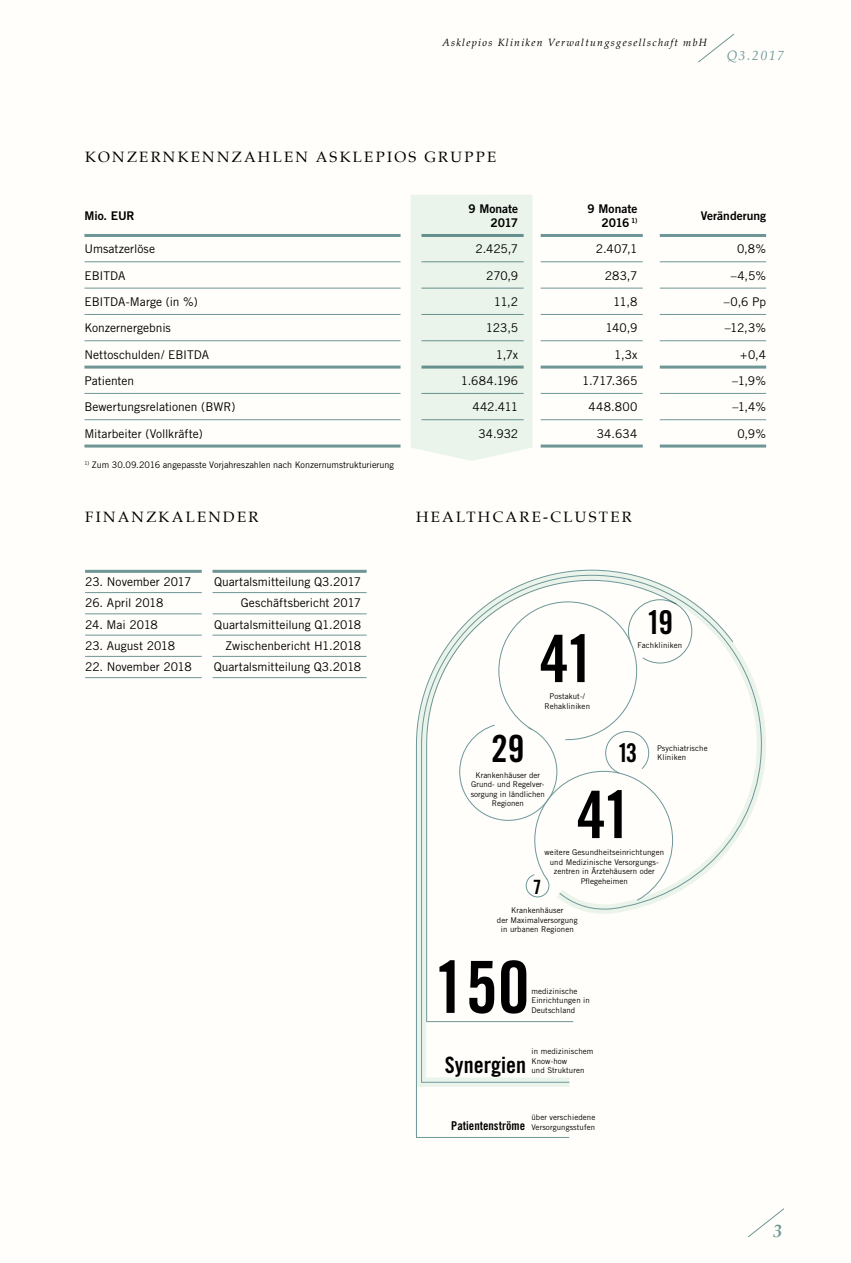
<style>
.page{position:relative;width:851px;height:1263px;background:#fff}
.page>*{position:absolute;margin:0;border:0;box-sizing:border-box;transform-origin:0 0}
.t1{font:72px "Trade Gothic Bold Cond Twenty";color:#000}
.t2{font:65.55px "Trade Gothic Bold Cond Twenty";color:#000}
.t3{font:37.5px "Trade Gothic Bold Cond Twenty";color:#000}
.t4{font:32.85px "Trade Gothic Bold Cond Twenty";color:#000}
.t5{font:25.8px "Trade Gothic Bold Cond Twenty";color:#000}
.t6{font:22.5px "Trade Gothic Bold Cond Twenty";color:#000}
.t7{font:19.65px "Trade Gothic Bold Cond Twenty";color:#000}
.t8{font:italic 700 18px "Palatino";color:#6e979a}
.t9{font:15px "Palatino";letter-spacing:.15em;color:#000}
.t10{font:italic 13.5px "Palatino";letter-spacing:.12em;color:#6e979a}
.t11{font:12.15px "Trade Gothic Bold Cond Twenty";color:#000}
.t12{font:12px "Trade Gothic";letter-spacing:-.005em;color:#000}
.t13{font:12px/14.4px "Trade Gothic Bold Two";color:#000;text-align:right}
.t14{font:italic 10.5px "Palatino";letter-spacing:.12em;color:#000}
.t15{font:9px "Trade Gothic";color:#000}
.t16{font:7.95px/9.4px "Trade Gothic";letter-spacing:.01em;color:#000;text-align:center}
</style>
<div class="page">
<div style="left:0;top:0;width:850px;height:1263px;background:#fffefa"></div>
<svg style="left:748px;top:1208px;width:36px;height:30px"></svg>
<svg style="left:698px;top:33px;width:36px;height:30px"></svg>
<div style="left:411px;top:195px;width:121px;height:266px;background:#ebf4eb"></div>
<hr style="left:84px;top:234px;width:316px;height:3px;background:#6e979a">
<hr style="left:421px;top:234px;width:102px;height:3px;background:#6e979a">
<hr style="left:540px;top:234px;width:102px;height:3px;background:#6e979a">
<hr style="left:659px;top:234px;width:107px;height:3px;background:#6e979a">
<hr style="left:84px;top:262px;width:316px;height:1px;background:#6e979a">
<hr style="left:84px;top:288px;width:316px;height:1px;background:#6e979a">
<hr style="left:421px;top:262px;width:102px;height:1px;background:#6e979a">
<hr style="left:421px;top:288px;width:102px;height:1px;background:#6e979a">
<hr style="left:540px;top:262px;width:102px;height:1px;background:#6e979a">
<hr style="left:540px;top:288px;width:102px;height:1px;background:#6e979a">
<hr style="left:659px;top:262px;width:107px;height:1px;background:#6e979a">
<hr style="left:659px;top:288px;width:107px;height:1px;background:#6e979a">
<hr style="left:84px;top:314px;width:316px;height:1px;background:#6e979a">
<hr style="left:421px;top:314px;width:102px;height:1px;background:#6e979a">
<hr style="left:540px;top:314px;width:102px;height:1px;background:#6e979a">
<hr style="left:659px;top:314px;width:107px;height:1px;background:#6e979a">
<hr style="left:84px;top:340px;width:316px;height:1px;background:#6e979a">
<hr style="left:421px;top:340px;width:102px;height:1px;background:#6e979a">
<hr style="left:540px;top:340px;width:102px;height:1px;background:#6e979a">
<hr style="left:659px;top:340px;width:107px;height:1px;background:#6e979a">
<hr style="left:84px;top:366px;width:316px;height:3px;background:#6e979a">
<hr style="left:421px;top:366px;width:102px;height:3px;background:#6e979a">
<hr style="left:540px;top:366px;width:102px;height:3px;background:#6e979a">
<hr style="left:659px;top:366px;width:107px;height:3px;background:#6e979a">
<hr style="left:84px;top:393px;width:316px;height:1px;background:#6e979a">
<hr style="left:421px;top:393px;width:102px;height:1px;background:#6e979a">
<hr style="left:540px;top:393px;width:102px;height:1px;background:#6e979a">
<hr style="left:659px;top:393px;width:107px;height:1px;background:#6e979a">
<hr style="left:84px;top:419px;width:316px;height:1px;background:#6e979a">
<hr style="left:84px;top:445px;width:316px;height:3px;background:#6e979a">
<hr style="left:421px;top:419px;width:102px;height:1px;background:#6e979a">
<hr style="left:540px;top:419px;width:102px;height:1px;background:#6e979a">
<hr style="left:540px;top:445px;width:102px;height:3px;background:#6e979a">
<hr style="left:659px;top:419px;width:107px;height:1px;background:#6e979a">
<hr style="left:659px;top:445px;width:107px;height:3px;background:#6e979a">
<hr style="left:85px;top:570px;width:117px;height:3px;background:#6e979a">
<hr style="left:212px;top:570px;width:154px;height:3px;background:#6e979a">
<hr style="left:85px;top:592px;width:117px;height:1px;background:#6e979a">
<hr style="left:212px;top:592px;width:154px;height:1px;background:#6e979a">
<hr style="left:85px;top:614px;width:117px;height:1px;background:#6e979a">
<hr style="left:212px;top:614px;width:154px;height:1px;background:#6e979a">
<hr style="left:85px;top:635px;width:117px;height:1px;background:#6e979a">
<hr style="left:212px;top:635px;width:154px;height:1px;background:#6e979a">
<hr style="left:85px;top:656px;width:117px;height:1px;background:#6e979a">
<hr style="left:85px;top:677px;width:117px;height:1px;background:#6e979a">
<hr style="left:212px;top:656px;width:154px;height:1px;background:#6e979a">
<hr style="left:212px;top:677px;width:154px;height:1px;background:#6e979a">
<svg style="left:416px;top:569px;width:218px;height:569px"></svg>
<hr style="left:416px;top:1137px;width:153px;height:1px;background:#6e979a">
<svg style="left:421px;top:575px;width:341px;height:508px"></svg>
<hr style="left:421px;top:1082px;width:148px;height:1px;background:#6e979a">
<p class="t14" style="left:442px;top:34px;width:266px">Asklepios Kliniken Verwaltungsgesellschaft mbH</p>
<p class="t10" style="left:726px;top:44px;width:59px">Q3.2017</p>
<p class="t9" style="left:85px;top:144px;width:412px">KONZERNKENNZAHLEN ASKLEPIOS GRUPPE</p>
<p class="t13" style="left:84px;top:208px;width:52px">Mio. EUR</p>
<p class="t13" style="left:468px;top:201px;width:51px">9 Monate<br>2017</p>
<p class="t13" style="left:587px;top:201px;width:51px">9 Monate<br>2016 <sup>1)</sup></p>
<p class="t13" style="left:700px;top:208px;width:67px">Veränderung</p>
<p class="t12" style="left:84px;top:242px;width:72px">Umsatzerlöse</p>
<p class="t12" style="left:475px;top:242px;width:44px">2.425,7</p>
<p class="t12" style="left:595px;top:242px;width:43px">2.407,1</p>
<p class="t12" style="left:736px;top:242px;width:31px">0,8%</p>
<p class="t12" style="left:84px;top:268px;width:43px">EBITDA</p>
<p class="t12" style="left:486px;top:268px;width:33px">270,9</p>
<p class="t12" style="left:604px;top:268px;width:34px">283,7</p>
<p class="t12" style="left:730px;top:268px;width:37px">–4,5%</p>
<p class="t12" style="left:84px;top:294px;width:115px">EBITDA-Marge (in %)</p>
<p class="t12" style="left:494px;top:294px;width:26px">11,2</p>
<p class="t12" style="left:613px;top:294px;width:26px">11,8</p>
<p class="t12" style="left:723px;top:294px;width:44px">–0,6 Pp</p>
<p class="t12" style="left:84px;top:321px;width:88px">Konzernergebnis</p>
<p class="t12" style="left:486px;top:321px;width:34px">123,5</p>
<p class="t12" style="left:605px;top:321px;width:34px">140,9</p>
<p class="t12" style="left:724px;top:321px;width:43px">–12,3%</p>
<p class="t12" style="left:84px;top:347px;width:126px">Nettoschulden/ EBITDA</p>
<p class="t12" style="left:496px;top:347px;width:24px">1,7x</p>
<p class="t12" style="left:614px;top:347px;width:25px">1,3x</p>
<p class="t12" style="left:740px;top:347px;width:27px">+0,4</p>
<p class="t12" style="left:84px;top:373px;width:51px">Patienten</p>
<p class="t12" style="left:461px;top:373px;width:59px">1.684.196</p>
<p class="t12" style="left:582px;top:373px;width:57px">1.717.365</p>
<p class="t12" style="left:732px;top:373px;width:35px">–1,9%</p>
<p class="t12" style="left:84px;top:400px;width:152px">Bewertungsrelationen (BWR)</p>
<p class="t12" style="left:472px;top:400px;width:47px">442.411</p>
<p class="t12" style="left:588px;top:400px;width:50px">448.800</p>
<p class="t12" style="left:732px;top:400px;width:35px">–1,4%</p>
<p class="t12" style="left:84px;top:426px;width:120px">Mitarbeiter (Vollkräfte)</p>
<p class="t12" style="left:478px;top:426px;width:41px">34.932</p>
<p class="t12" style="left:596px;top:426px;width:42px">34.634</p>
<p class="t12" style="left:737px;top:426px;width:30px">0,9%</p>
<p class="t15" style="left:84px;top:459px;width:311px"><sup>1)</sup> Zum 30.09.2016 angepasste Vorjahreszahlen nach Konzernumstrukturierung</p>
<p class="t9" style="left:85px;top:504px;width:175px">FINANZKALENDER</p>
<p class="t12" style="left:85px;top:575px;width:108px">23. November 2017</p>
<p class="t12" style="left:214px;top:575px;width:149px">Quartalsmitteilung Q3.2017</p>
<p class="t12" style="left:85px;top:596px;width:80px">26. April 2018</p>
<p class="t12" style="left:241px;top:596px;width:122px">Geschäftsbericht 2017</p>
<p class="t12" style="left:85px;top:617px;width:74px">24. Mai 2018</p>
<p class="t12" style="left:214px;top:617px;width:148px">Quartalsmitteilung Q1.2018</p>
<p class="t12" style="left:85px;top:638px;width:91px">23. August 2018</p>
<p class="t12" style="left:225px;top:638px;width:137px">Zwischenbericht H1.2018</p>
<p class="t12" style="left:85px;top:660px;width:108px">22. November 2018</p>
<p class="t12" style="left:214px;top:660px;width:149px">Quartalsmitteilung Q3.2018</p>
<p class="t9" style="left:416px;top:504px;width:217px">HEALTHCARE-CLUSTER</p>
<h2 class="t2" style="left:539px;top:619px;width:56px">41</h2>
<p class="t16" style="left:544px;top:692px;width:47px">Postakut-/<br>Rehakliniken</p>
<h3 class="t4" style="left:646px;top:603px;width:28px">19</h3>
<p class="t16" style="left:637px;top:641px;width:46px">Fachkliniken</p>
<h3 class="t3" style="left:491px;top:726px;width:35px">29</h3>
<p class="t16" style="left:470px;top:770px;width:76px">Krankenhäuser der<br>Grund- und Regelver&shy;sorgung in ländlichen<br>Regionen</p>
<h3 class="t5" style="left:617px;top:737px;width:21px">13</h3>
<p class="t16" style="left:657px;top:743px;width:52px;text-align:left">Psychiatrische<br>Kliniken</p>
<h2 class="t2" style="left:576px;top:775px;width:56px">41</h2>
<p class="t16" style="left:544px;top:848px;width:121px">weitere Gesundheitseinrichtungen und Medizinische Versorgungs&shy;zentren in Ärztehäusern oder<br>Pflegeheimen</p>
<h3 class="t7" style="left:533px;top:875px;width:10px">7</h3>
<p class="t16" style="left:497px;top:905px;width:82px">Krankenhäuser<br>der Maximalversorgung in urbanen Regionen</p>
<h1 class="t1" style="left:433px;top:943px;width:97px">150</h1>
<p class="t16" style="left:531px;top:986px;width:60px;text-align:left">medizinische<br>Einrichtungen in<br>Deutschland</p>
<p class="t16" style="left:531px;top:1046px;width:63px;text-align:left">in medizinischem<br>Know-how<br>und Strukturen</p>
<h3 class="t6" style="left:445px;top:1051px;width:83px">Synergien</h3>
<p class="t16" style="left:531px;top:1113px;width:65px;text-align:left">über verschiedene<br>Versorgungsstufen</p>
<p class="t11" style="left:451px;top:1118px;width:75px">Patientenströme</p>
<h3 class="t8" style="left:773px;top:1216px;width:10px">3</h3>
</div>
